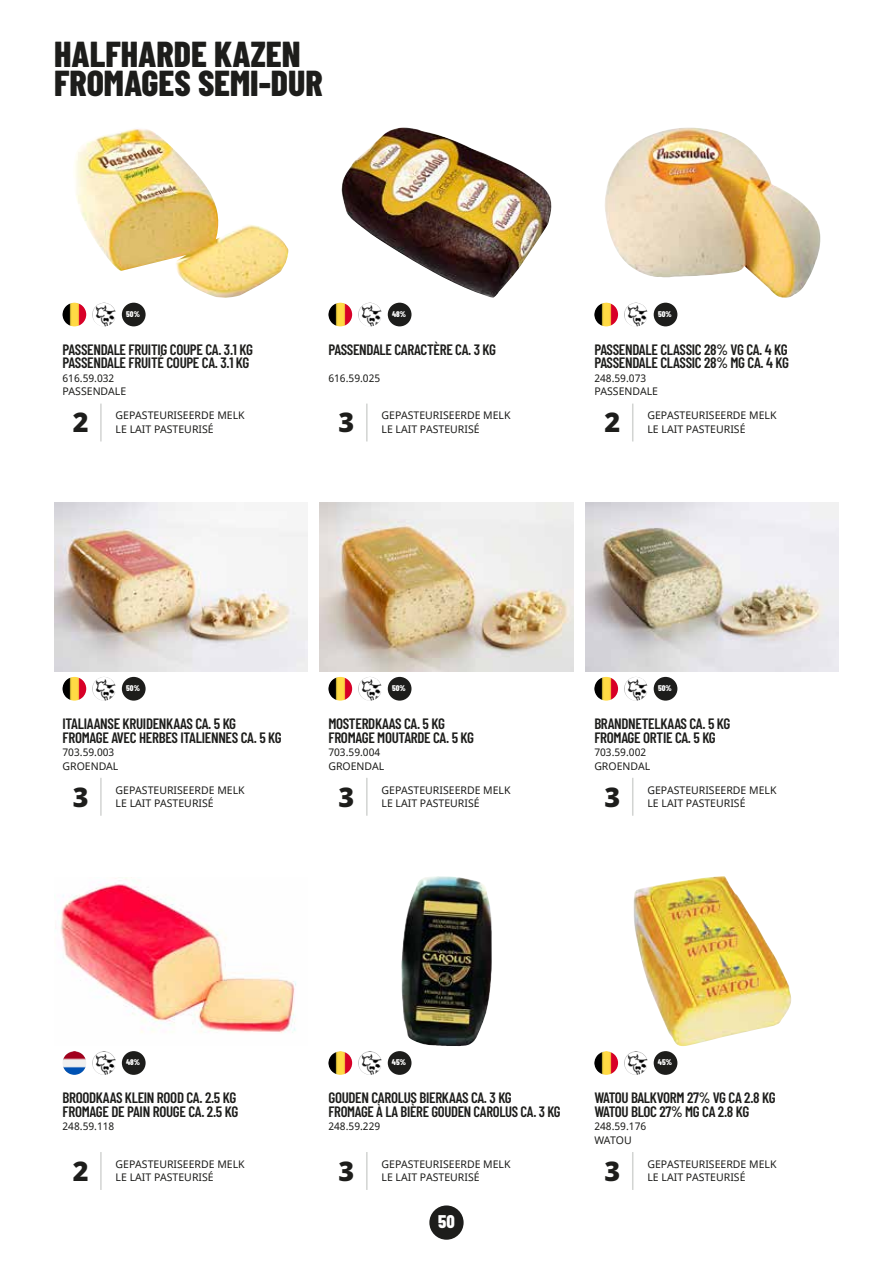
<style>
.page{position:relative;width:893px;height:1263px;background:#fff}
.page>*{position:absolute;margin:0;border:0;box-sizing:border-box;transform-origin:0 0}
.t1{font:800 36px/28.8px "Barlow Condensed";color:#1d1d1b}
.t2{font:900 27px "Noto Sans";color:#1d1d1b}
.t3{font:800 18.3px "Barlow Condensed";color:#fff}
.t4{font:600 15px/13.5px "Barlow Condensed";letter-spacing:-.02em;color:#1d1d1b}
.t5{font:10.5px/13.5px "Noto Sans";color:#1d1d1b}
.t6{font:800 8.25px "Barlow Condensed";color:#fff}
.s1{font-weight:900}
</style>
<div class="page">
<div style="left:429px;top:1205px;width:35px;height:35px;background:#1d1d1b;border-radius:50%"></div>
<hr style="left:100px;top:404px;width:2px;height:37px;background:#d2d4d2">
<img style="left:75px;top:129px;width:213px;height:169px">
<img style="left:63px;top:303px;width:23px;height:23px;border-radius:12px">
<img style="left:92px;top:303px;width:24px;height:23px;border-radius:12px">
<div style="left:122px;top:303px;width:24px;height:23px;background:#1d1d1b;border-radius:50%"></div>
<hr style="left:366px;top:404px;width:2px;height:37px;background:#d2d4d2">
<img style="left:341px;top:128px;width:211px;height:170px">
<img style="left:328px;top:303px;width:24px;height:23px;border-radius:12px">
<img style="left:358px;top:303px;width:24px;height:23px;border-radius:12px">
<div style="left:388px;top:303px;width:23px;height:23px;background:#1d1d1b;border-radius:50%"></div>
<hr style="left:632px;top:404px;width:1px;height:37px;background:#d2d4d2">
<img style="left:605px;top:128px;width:216px;height:170px">
<img style="left:594px;top:303px;width:24px;height:23px;border-radius:12px">
<img style="left:624px;top:303px;width:24px;height:23px;border-radius:12px">
<div style="left:654px;top:303px;width:23px;height:23px;background:#1d1d1b;border-radius:50%"></div>
<hr style="left:100px;top:778px;width:2px;height:38px;background:#d2d4d2">
<img style="left:54px;top:502px;width:253px;height:169px">
<img style="left:63px;top:677px;width:23px;height:24px;border-radius:12px">
<img style="left:92px;top:677px;width:24px;height:24px;border-radius:12px">
<div style="left:122px;top:677px;width:24px;height:24px;background:#1d1d1b;border-radius:50%"></div>
<hr style="left:366px;top:778px;width:2px;height:38px;background:#d2d4d2">
<img style="left:320px;top:502px;width:253px;height:169px">
<img style="left:328px;top:677px;width:24px;height:24px;border-radius:12px">
<img style="left:358px;top:677px;width:24px;height:24px;border-radius:12px">
<div style="left:388px;top:677px;width:23px;height:24px;background:#1d1d1b;border-radius:50%"></div>
<hr style="left:632px;top:778px;width:1px;height:38px;background:#d2d4d2">
<img style="left:586px;top:502px;width:253px;height:169px">
<img style="left:594px;top:677px;width:24px;height:24px;border-radius:12px">
<img style="left:624px;top:677px;width:24px;height:24px;border-radius:12px">
<div style="left:654px;top:677px;width:23px;height:24px;background:#1d1d1b;border-radius:50%"></div>
<hr style="left:100px;top:1152px;width:2px;height:38px;background:#d2d4d2">
<img style="left:58px;top:877px;width:238px;height:156px">
<img style="left:63px;top:1051px;width:23px;height:24px;border-radius:12px">
<img style="left:92px;top:1051px;width:24px;height:24px;border-radius:12px">
<div style="left:122px;top:1051px;width:24px;height:24px;background:#1d1d1b;border-radius:50%"></div>
<hr style="left:366px;top:1152px;width:2px;height:38px;background:#d2d4d2">
<img style="left:401px;top:876px;width:91px;height:170px">
<img style="left:328px;top:1051px;width:24px;height:24px;border-radius:12px">
<img style="left:358px;top:1051px;width:24px;height:24px;border-radius:12px">
<div style="left:388px;top:1051px;width:23px;height:24px;background:#1d1d1b;border-radius:50%"></div>
<hr style="left:632px;top:1152px;width:1px;height:38px;background:#d2d4d2">
<img style="left:633px;top:876px;width:159px;height:170px">
<img style="left:594px;top:1051px;width:24px;height:24px;border-radius:12px">
<img style="left:624px;top:1051px;width:24px;height:24px;border-radius:12px">
<div style="left:654px;top:1051px;width:23px;height:24px;background:#1d1d1b;border-radius:50%"></div>
<h1 class="t1" style="left:54px;top:38px;width:270px">HALFHARDE KAZEN<br>FROMAGES SEMI-DUR</h1>
<p class="t6" style="left:126px;top:308px;width:15px">50<span class="s1">%</span></p>
<p class="t6" style="left:392px;top:308px;width:16px">48<span class="s1">%</span></p>
<p class="t6" style="left:658px;top:308px;width:15px">50<span class="s1">%</span></p>
<h3 class="t4" style="left:63px;top:342px;width:192px">PASSENDALE FRUITIG COUPE CA. 3.1 KG<br>PASSENDALE FRUITÉ COUPE CA. 3.1 KG</h3>
<p class="t5" style="left:63px;top:372px;width:65px">616.59.032<br>PASSENDALE</p>
<p class="t5" style="left:116px;top:409px;width:131px">GEPASTEURISEERDE MELK</p>
<h2 class="t2" style="left:73px;top:402px;width:17px">2</h2>
<p class="t5" style="left:116px;top:423px;width:100px">LE LAIT PASTEURISÉ</p>
<h3 class="t4" style="left:328px;top:342px;width:169px">PASSENDALE CARACTÈRE CA. 3 KG</h3>
<p class="t5" style="left:328px;top:372px;width:53px">616.59.025</p>
<p class="t5" style="left:382px;top:409px;width:131px">GEPASTEURISEERDE MELK</p>
<h2 class="t2" style="left:339px;top:402px;width:17px">3</h2>
<p class="t5" style="left:382px;top:423px;width:100px">LE LAIT PASTEURISÉ</p>
<h3 class="t4" style="left:594px;top:342px;width:196px">PASSENDALE CLASSIC 28% VG CA. 4 KG<br>PASSENDALE CLASSIC 28% MG CA. 4 KG</h3>
<p class="t5" style="left:594px;top:372px;width:65px">248.59.073<br>PASSENDALE</p>
<p class="t5" style="left:647px;top:409px;width:131px">GEPASTEURISEERDE MELK</p>
<h2 class="t2" style="left:604px;top:402px;width:17px">2</h2>
<p class="t5" style="left:647px;top:423px;width:100px">LE LAIT PASTEURISÉ</p>
<p class="t6" style="left:126px;top:682px;width:15px">50<span class="s1">%</span></p>
<p class="t6" style="left:392px;top:682px;width:15px">50<span class="s1">%</span></p>
<p class="t6" style="left:658px;top:682px;width:15px">50<span class="s1">%</span></p>
<h3 class="t4" style="left:63px;top:716px;width:221px">ITALIAANSE KRUIDENKAAS CA. 5 KG<br>FROMAGE AVEC HERBES ITALIENNES CA. 5 KG</h3>
<p class="t5" style="left:63px;top:746px;width:57px">703.59.003<br>GROENDAL</p>
<p class="t5" style="left:116px;top:783px;width:131px">GEPASTEURISEERDE MELK</p>
<h2 class="t2" style="left:73px;top:776px;width:17px">3</h2>
<p class="t5" style="left:116px;top:797px;width:100px">LE LAIT PASTEURISÉ</p>
<h3 class="t4" style="left:328px;top:716px;width:147px">MOSTERDKAAS CA. 5 KG<br>FROMAGE MOUTARDE CA. 5 KG</h3>
<p class="t5" style="left:328px;top:746px;width:57px">703.59.004<br>GROENDAL</p>
<p class="t5" style="left:382px;top:783px;width:131px">GEPASTEURISEERDE MELK</p>
<h2 class="t2" style="left:339px;top:776px;width:17px">3</h2>
<p class="t5" style="left:382px;top:797px;width:100px">LE LAIT PASTEURISÉ</p>
<h3 class="t4" style="left:594px;top:716px;width:138px">BRANDNETELKAAS CA. 5 KG<br>FROMAGE ORTIE CA. 5 KG</h3>
<p class="t5" style="left:594px;top:746px;width:57px">703.59.002<br>GROENDAL</p>
<p class="t5" style="left:647px;top:783px;width:131px">GEPASTEURISEERDE MELK</p>
<h2 class="t2" style="left:604px;top:776px;width:17px">3</h2>
<p class="t5" style="left:647px;top:797px;width:100px">LE LAIT PASTEURISÉ</p>
<p class="t6" style="left:126px;top:1057px;width:16px">48<span class="s1">%</span></p>
<p class="t6" style="left:392px;top:1057px;width:16px">45<span class="s1">%</span></p>
<p class="t6" style="left:658px;top:1057px;width:16px">45<span class="s1">%</span></p>
<h3 class="t4" style="left:63px;top:1090px;width:177px">BROODKAAS KLEIN ROOD CA. 2.5 KG<br>FROMAGE DE PAIN ROUGE CA. 2.5 KG</h3>
<p class="t5" style="left:63px;top:1120px;width:53px">248.59.118</p>
<p class="t5" style="left:116px;top:1157px;width:131px">GEPASTEURISEERDE MELK</p>
<h2 class="t2" style="left:73px;top:1150px;width:17px">2</h2>
<p class="t5" style="left:116px;top:1171px;width:100px">LE LAIT PASTEURISÉ</p>
<h3 class="t4" style="left:328px;top:1090px;width:234px">GOUDEN CAROLUS BIERKAAS CA. 3 KG<br>FROMAGE À LA BIÈRE GOUDEN CAROLUS CA. 3 KG</h3>
<p class="t5" style="left:328px;top:1120px;width:53px">248.59.229</p>
<p class="t5" style="left:382px;top:1157px;width:131px">GEPASTEURISEERDE MELK</p>
<h2 class="t2" style="left:339px;top:1150px;width:17px">3</h2>
<p class="t5" style="left:382px;top:1171px;width:100px">LE LAIT PASTEURISÉ</p>
<h3 class="t4" style="left:594px;top:1090px;width:183px">WATOU BALKVORM 27% VG CA 2.8 KG<br>WATOU BLOC 27% MG CA 2.8 KG</h3>
<p class="t5" style="left:594px;top:1120px;width:53px">248.59.176<br>WATOU</p>
<p class="t5" style="left:647px;top:1157px;width:131px">GEPASTEURISEERDE MELK</p>
<h2 class="t2" style="left:604px;top:1150px;width:17px">3</h2>
<p class="t5" style="left:647px;top:1171px;width:100px">LE LAIT PASTEURISÉ</p>
<h3 class="t3" style="left:438px;top:1208px;width:18px">50</h3>
</div>
